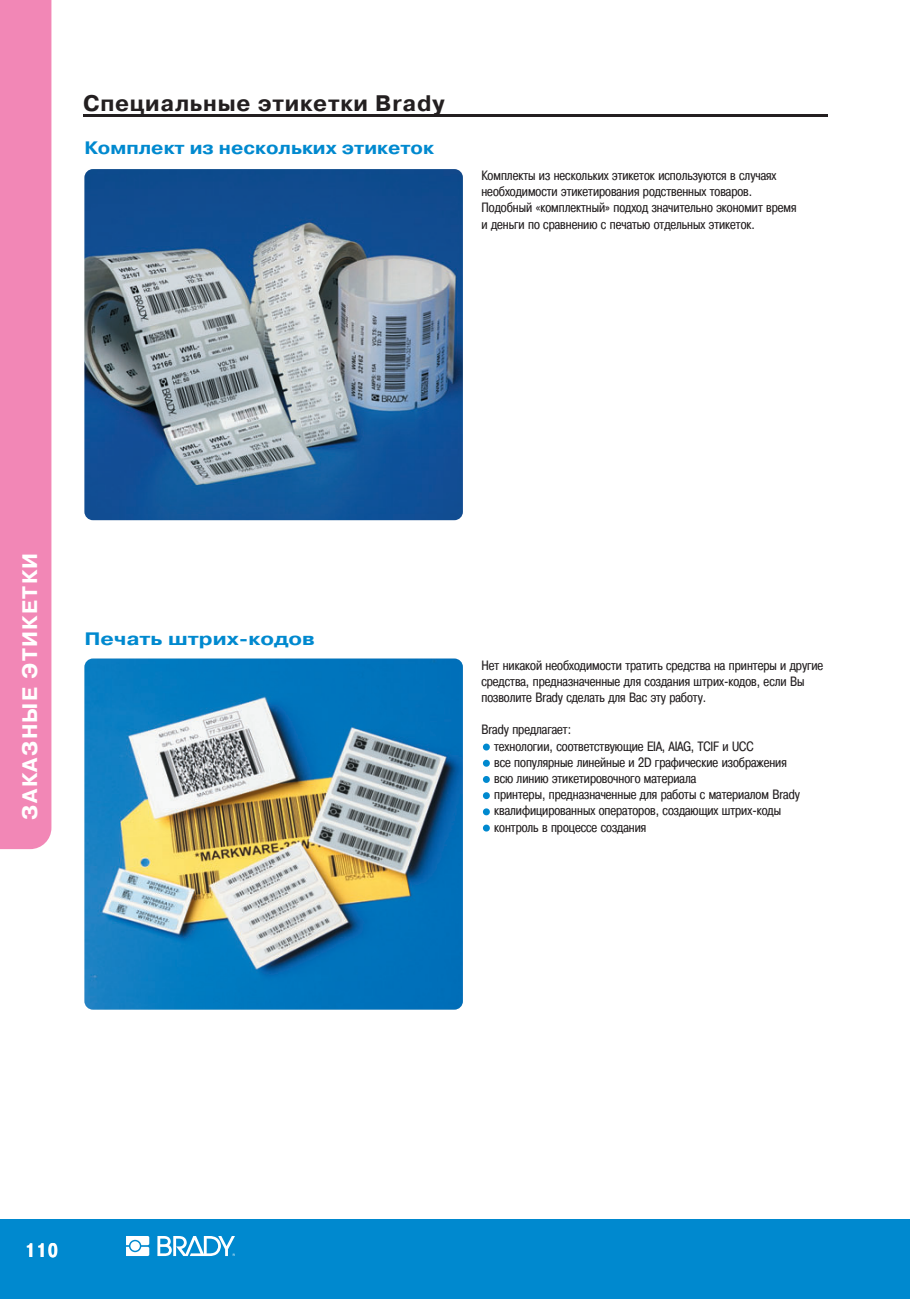
<style>
.page{position:relative;width:910px;height:1299px;background:#fff}
.page>*{position:absolute;margin:0;border:0;box-sizing:border-box;transform-origin:0 0}
.t1{font:700 22.5px "Pragmatica C";letter-spacing:.035em;color:#231f20}
.t2{font:700 21px "Pragmatica C";letter-spacing:.065em;color:#fff}
.t3{font:700 19.5px "Pragmatica Cond C";color:#fff;scale:.95 1}
.t4{font:700 18px "Pragmatica C";color:#0089cf;scale:1.1 1}
.t5{font:700 18px "Pragmatica C";color:#0089cf;scale:1.2 1}
.t6{font:13.5px/16.2px "Pragmatica Cond C";color:#231f20}
</style>
<div class="page">
<div style="left:0;top:0;width:51px;height:849px;background:#f287b6"></div>
<div style="left:0;top:1219px;width:910px;height:80px;background:#0089cf"></div>
<svg style="left:157px;top:1236px;width:78px;height:20px"></svg>
<svg style="left:126px;top:1236px;width:23px;height:20px"></svg>
<hr style="left:83px;top:115px;width:744px;height:2px;background:#231f20">
<img style="left:84px;top:169px;width:379px;height:351px">
<svg style="left:483px;top:743px;width:7px;height:7px"></svg>
<svg style="left:483px;top:760px;width:7px;height:7px"></svg>
<svg style="left:483px;top:776px;width:7px;height:7px"></svg>
<svg style="left:483px;top:792px;width:7px;height:7px"></svg>
<svg style="left:483px;top:808px;width:7px;height:7px"></svg>
<svg style="left:483px;top:824px;width:7px;height:7px"></svg>
<img style="left:84px;top:658px;width:379px;height:351px">
<h1 class="t1" style="left:83px;top:95px;width:363px">Специальные этикетки Brady</h1>
<h3 class="t4" style="left:84px;top:142px;width:319px">Комплект из нескольких этикеток</h3>
<p class="t6" style="left:481px;top:168px;width:317px">Комплекты из нескольких этикеток используются в случаях необходимости этикетирования родственных товаров.<br>Подобный «комплектный» подход значительно экономит время и деньги по сравнению с печатью отдельных этикеток.</p>
<h2 class="t2" style="left:23px;top:819px;width:268px;rotate:-90deg">ЗАКАЗНЫЕ ЭТИКЕТКИ</h2>
<h3 class="t5" style="left:84px;top:632px;width:194px">Печать штрих-кодов</h3>
<p class="t6" style="left:481px;top:658px;width:343px">Нет никакой необходимости тратить средства на принтеры и другие средства, предназначенные для создания штрих-кодов, если Вы позволите Brady сделать для Вас эту работу.</p>
<p class="t6" style="left:494px;top:723px;width:307px;text-indent:-13px">Brady предлагает:<br>технологии, соответствующие EIA, AIAG, TCIF и UCC<br>все популярные линейные и 2D графические изображения всю линию этикетировочного материала<br>принтеры, предназначенные для работы с материалом Brady квалифицированных операторов, создающих штрих-коды контроль в процессе создания</p>
<h3 class="t3" style="left:25px;top:1243px;width:36px">110</h3>
</div>
